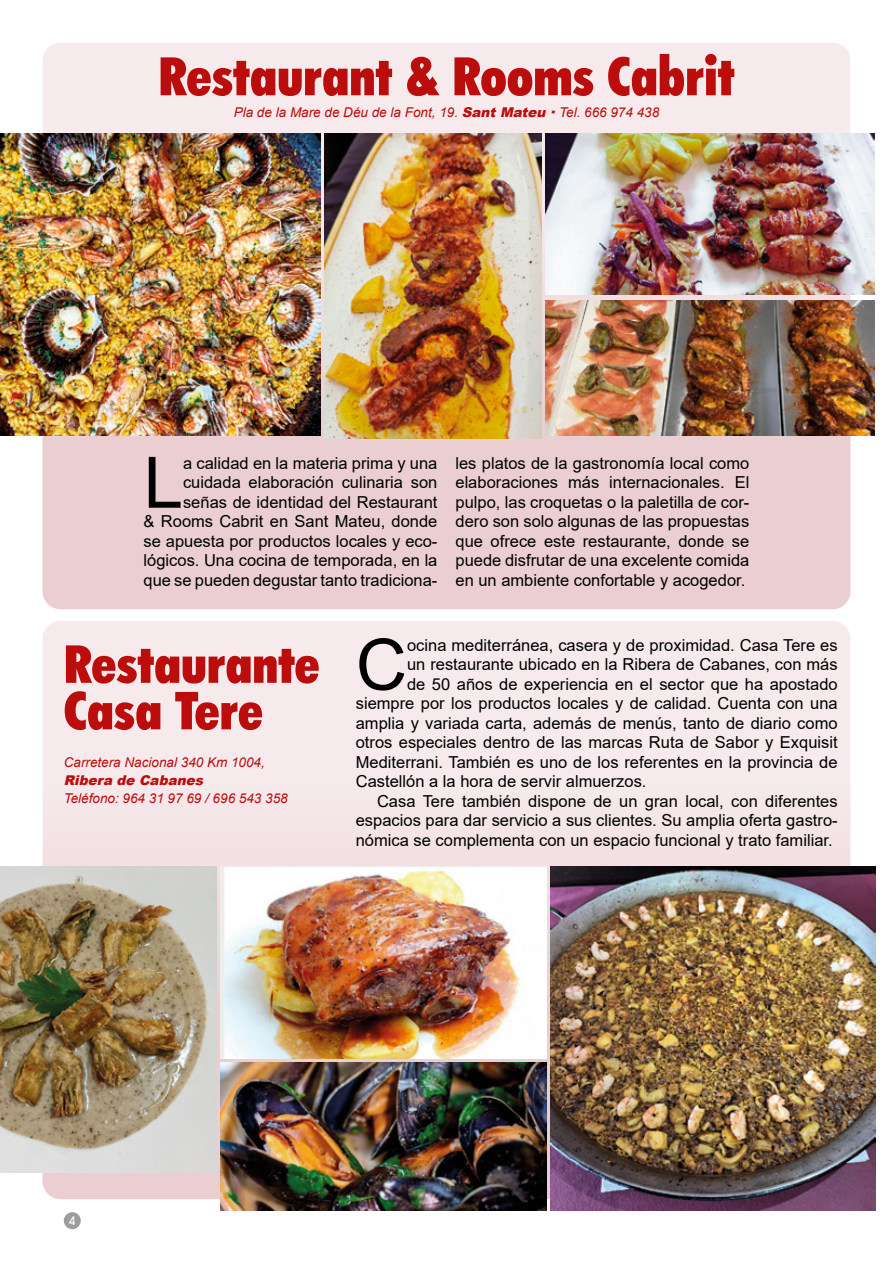
<style>
.page{position:relative;width:893px;height:1263px;background:#fff}
.page>*{position:absolute;margin:0;border:0;box-sizing:border-box;transform-origin:0 0}
.t1{font:70.95px "Arial";color:#000}
.t2{font:900 condensed 53.1px "Futura BT";color:#bb0d0b}
.t3{font:900 condensed 52.5px/46.5px "Futura BT";color:#bb0d0b}
.t4{font:16.5px/19.5px "Arial";color:#000;text-align:right}
.t5{font:italic 13.5px "Arial";color:#bb0d0b}
.t6{font:italic 900 13.5px "Arial";color:#bb0d0b}
.t7{font:500 12px "Avant Garde IT Cby BT";color:#fff}
.s1{font-weight:900}
</style>
<div class="page">
<svg style="left:43px;top:43px;width:807px;height:566px;background:#eed6d9"></svg>
<div style="left:43px;top:621px;width:807px;height:578px;background:#f6eaec;border-radius:18px"></div>
<img style="left:546px;top:300px;width:328px;height:135px">
<img style="left:546px;top:133px;width:328px;height:162px">
<img style="left:325px;top:133px;width:216px;height:305px">
<img style="left:0;top:133px;width:320px;height:302px">
<img style="left:222px;top:867px;width:324px;height:191px">
<img style="left:221px;top:1062px;width:325px;height:149px">
<img style="left:551px;top:867px;width:325px;height:344px">
<img style="left:0;top:867px;width:217px;height:305px">
<div style="left:64px;top:1212px;width:17px;height:17px;background:#9d9d9c;border-radius:50%"></div>
<h2 class="t2" style="left:158px;top:44px;width:577px">Restaurant &amp; Rooms Cabrit</h2>
<p class="t5" style="left:234px;top:104px;width:427px">Pla de la Mare de Déu de la Font, 19. <span class="s1">SantMateu ·</span>Tel. 666 974 438</p>
<p class="t4" style="left:144px;top:453px;width:295px">a calidad en la materia prima y una cuidada elaboración culinaria son señas de identidad del Restaurant<br>&amp; Rooms Cabrit en Sant Mateu, donde se apuesta por productos locales y eco&shy;lógicos. Una cocina de temporada, en la que se pueden degustar tanto tradiciona-</p>
<p class="t4" style="left:455px;top:453px;width:295px;text-align:justify">les platos de la gastronomía local como elaboraciones más internacionales. El pulpo, las croquetas o la paletilla de cor&shy;dero son solo algunas de las propuestas que ofrece este restaurante, donde se puede disfrutar de una excelente comida en un ambiente confortable y acogedor.</p>
<h1 class="t1" style="left:144px;top:434px;width:41px">L</h1>
<h3 class="t3" style="left:64px;top:640px;width:257px">Restaurante<br>Casa Tere</h3>
<p class="t5" style="left:64px;top:753px;width:203px">Carretera Nacional 340 Km 1004,</p>
<p class="t6" style="left:64px;top:770px;width:145px">Ribera de Cabanes</p>
<p class="t5" style="left:64px;top:789px;width:225px">Teléfono: 964 31 97 69 / 696 543 358</p>
<h1 class="t1" style="left:356px;top:616px;width:53px">C</h1>
<p class="t4" style="left:407px;top:635px;width:432px">ocina mediterránea, casera y de proximidad. Casa Tere es</p>
<p class="t4" style="left:407px;top:654px;width:432px">un restaurante ubicado en la Ribera de Cabanes, con más</p>
<p class="t4" style="left:407px;top:674px;width:432px">de 50 años de experiencia en el sector que ha apostado</p>
<p class="t4" style="left:356px;top:693px;width:483px">siempre por los productos locales y de calidad. Cuenta con una</p>
<p class="t4" style="left:356px;top:713px;width:483px">amplia y variada carta, además de menús, tanto de diario como</p>
<p class="t4" style="left:356px;top:732px;width:483px">otros especiales dentro de las marcas Ruta de Sabor y Exquisit</p>
<p class="t4" style="left:356px;top:752px;width:483px">Mediterrani. También es uno de los referentes en la provincia de</p>
<p class="t4" style="left:356px;top:771px;width:292px">Castellón a la hora de servir almuerzos.</p>
<p class="t4" style="left:377px;top:791px;width:462px">Casa Tere también dispone de un gran local, con diferentes</p>
<p class="t4" style="left:356px;top:810px;width:483px">espacios para dar servicio a sus clientes. Su amplia oferta gastro-</p>
<p class="t4" style="left:356px;top:830px;width:478px">nómica se complementa con un espacio funcional y trato familiar.</p>
<p class="t7" style="left:69px;top:1213px;width:8px">4</p>
</div>
